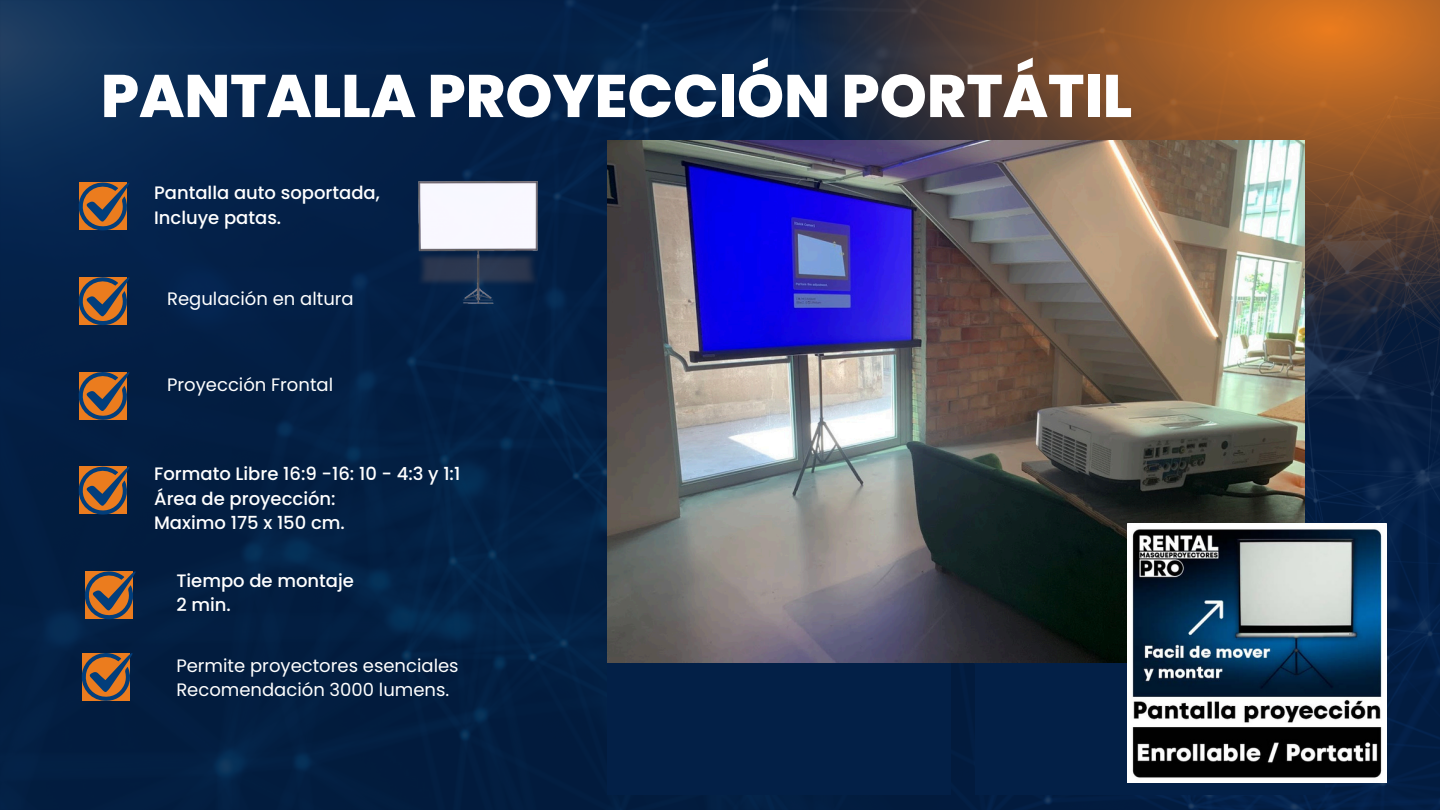
<style>
.page{position:relative;width:1440px;height:810px;background:#fff}
.page>*{position:absolute;margin:0;border:0;box-sizing:border-box;transform-origin:0 0}
.t1{font:800 60px "Poppins";color:#fff}
.t2{font:500 18px/24.8px "Poppins";color:#fff}
.t3{font:18px/24.8px "Poppins";color:#fff}
</style>
<div class="page">
<img style="left:0;top:0;width:1440px;height:810px">
<svg style="left:798px;top:0;width:642px;height:417px;background:#694630"></svg>
<svg style="left:76px;top:182px;width:54px;height:49px;background:#7d5b44"></svg>
<svg style="left:76px;top:276px;width:54px;height:50px;background:#7a5943"></svg>
<svg style="left:76px;top:371px;width:54px;height:49px;background:#7c5a42"></svg>
<svg style="left:76px;top:466px;width:54px;height:49px;background:#7d5a42"></svg>
<svg style="left:83px;top:570px;width:53px;height:50px;background:#7c5a42"></svg>
<svg style="left:80px;top:652px;width:53px;height:49px;background:#7f5b42"></svg>
<div style="left:975px;top:522px;width:349px;height:273px;background:#032047"></div>
<div style="left:607px;top:522px;width:343px;height:273px;background:#032047"></div>
<img style="left:607px;top:140px;width:698px;height:523px">
<img style="left:419px;top:182px;width:118px;height:121px">
<img style="left:1128px;top:524px;width:258px;height:259px">
<p class="t1" style="left:101px;top:54px;width:1033px">PANTALLA PROYECCIÓN PORTÁTIL</p>
<p class="t2" style="left:154px;top:180px;width:227px">Pantalla auto soportada,<br>Incluye patas.</p>
<p class="t3" style="left:167px;top:286px;width:188px">Regulación en altura</p>
<p class="t3" style="left:167px;top:373px;width:168px">Proyección Frontal</p>
<p class="t2" style="left:154px;top:461px;width:308px">Formato Libre 16:9 -16: 10 - 4:3 y 1:1<br>Área de proyección:<br>Maximo 175 x 150 cm.</p>
<p class="t2" style="left:176px;top:568px;width:179px">Tiempo de montaje<br>2 min.</p>
<h2 class="t3" style="left:176px;top:653px;width:284px">Permite proyectores esenciales<br>Recomendación 3000 lumens.</h2>
</div>
